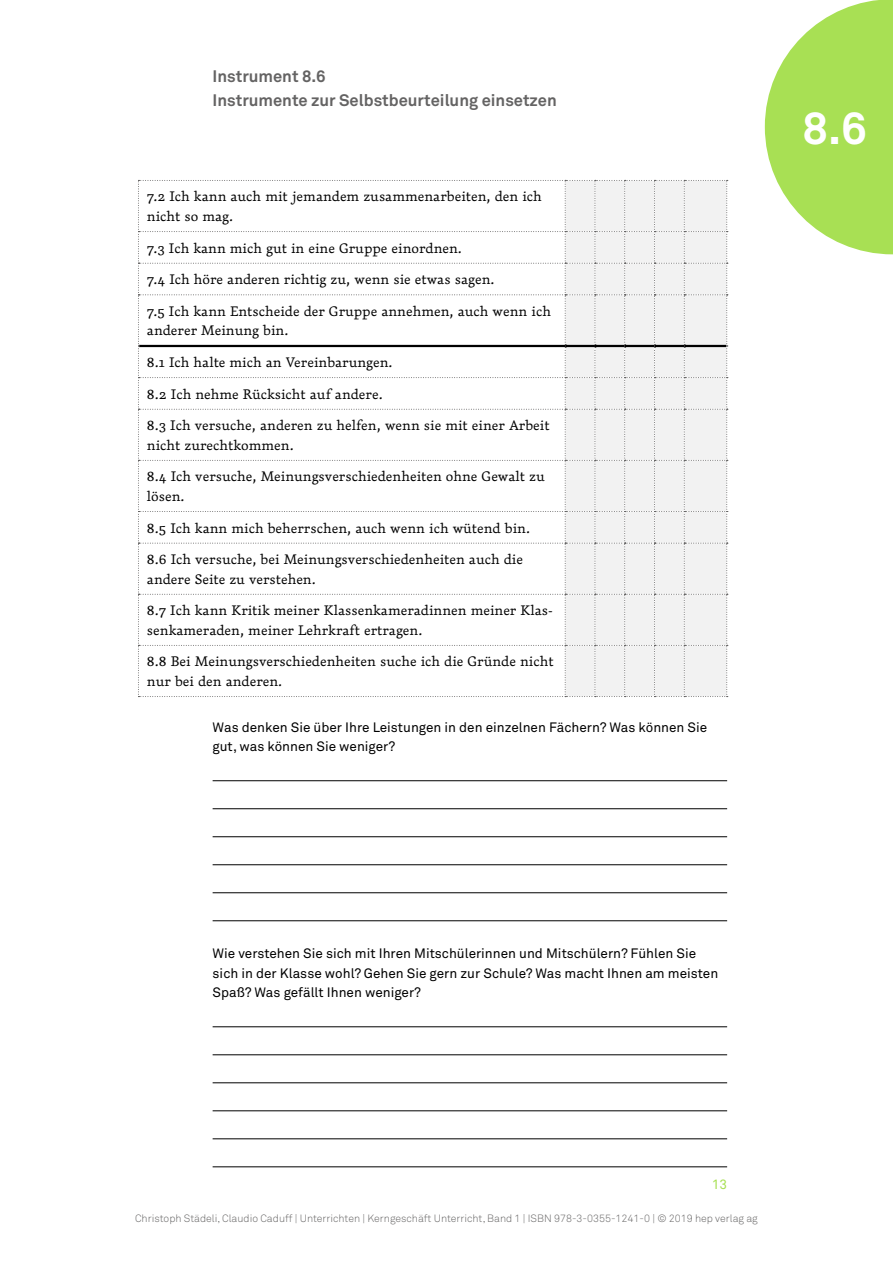
<style>
.page{position:relative;width:893px;height:1263px;background:#fff}
.page>*{position:absolute;margin:0;border:0;box-sizing:border-box;transform-origin:0 0}
.t1{font:700 45px "Akkurat Std";color:#fff}
.t2{font:700 16.5px/24px "Akkurat Std";color:#646363}
._3_Tabelle_Luftext{font:300 13.5px/19.5px "Dederon LOT";color:#000}
._3_Tabelle_Titel{font:13.5px/19.5px "Akkurat Std";color:#000}
.t3{font:13.5px "Akkurat Std";color:#a8e054}
.t4{font:300 10.5px "Akkurat Std";color:#646363}
</style>
<div class="page">
<svg style="left:765px;top:0;width:128px;height:254px"></svg>
<hr style="left:213px;top:780px;width:514px;height:1px;background:#000">
<hr style="left:213px;top:808px;width:514px;height:1px;background:#000">
<hr style="left:213px;top:836px;width:514px;height:1px;background:#000">
<hr style="left:213px;top:864px;width:514px;height:1px;background:#000">
<hr style="left:213px;top:892px;width:514px;height:1px;background:#000">
<hr style="left:213px;top:920px;width:514px;height:1px;background:#000">
<hr style="left:213px;top:1026px;width:514px;height:1px;background:#000">
<hr style="left:213px;top:1054px;width:514px;height:1px;background:#000">
<hr style="left:213px;top:1082px;width:514px;height:1px;background:#000">
<hr style="left:213px;top:1110px;width:514px;height:1px;background:#000">
<hr style="left:213px;top:1138px;width:514px;height:1px;background:#000">
<hr style="left:213px;top:1166px;width:514px;height:1px;background:#000">
<svg style="left:138px;top:180px;width:590px;height:517px"></svg>
<p class="t2" style="left:213px;top:64px;width:346px">Instrument 8.6<br>Instrumente zur Selbstbeurteilung einsetzen</p>
<p class="_3_Tabelle_Luftext" style="left:147px;top:187px;width:396px">7.2 Ich kann auch mit jemandem zusammenarbeiten, den ich nicht so mag.</p>
<p class="_3_Tabelle_Luftext" style="left:147px;top:238px;width:317px">7.3 Ich kann mich gut in eine Gruppe einordnen.</p>
<p class="_3_Tabelle_Luftext" style="left:147px;top:270px;width:349px">7.4 Ich höre anderen richtig zu, wenn sie etwas sagen.</p>
<p class="_3_Tabelle_Luftext" style="left:147px;top:301px;width:406px">7.5 Ich kann Entscheide der Gruppe annehmen, auch wenn ich anderer Meinung bin.</p>
<p class="_3_Tabelle_Luftext" style="left:147px;top:352px;width:247px">8.1 Ich halte mich an Vereinbarungen.</p>
<p class="_3_Tabelle_Luftext" style="left:147px;top:384px;width:237px">8.2 Ich nehme Rücksicht auf andere.</p>
<p class="_3_Tabelle_Luftext" style="left:147px;top:416px;width:404px">8.3 Ich versuche, anderen zu helfen, wenn sie mit einer Arbeit nicht zurechtkommen.</p>
<p class="_3_Tabelle_Luftext" style="left:147px;top:467px;width:399px">8.4 Ich versuche, Meinungsverschiedenheiten ohne Gewalt zu lösen.</p>
<p class="_3_Tabelle_Luftext" style="left:147px;top:518px;width:385px">8.5 Ich kann mich beherrschen, auch wenn ich wütend bin.</p>
<p class="_3_Tabelle_Luftext" style="left:147px;top:550px;width:377px">8.6 Ich versuche, bei Meinungsverschiedenheiten auch die andere Seite zu verstehen.</p>
<p class="_3_Tabelle_Luftext" style="left:147px;top:601px;width:407px">8.7 Ich kann Kritik meiner Klassenkameradinnen meiner Klas&shy;senkameraden, meiner Lehrkraft ertragen.</p>
<p class="_3_Tabelle_Luftext" style="left:147px;top:652px;width:408px">8.8 Bei Meinungsverschiedenheiten suche ich die Gründe nicht nur bei den anderen.</p>
<p class="_3_Tabelle_Titel" style="left:213px;top:717px;width:496px">Was denken Sie über Ihre Leistungen in den einzelnen Fächern? Was können Sie gut, was können Sie weniger?</p>
<h1 class="t1" style="left:802px;top:101px;width:66px">8.6</h1>
<p class="_3_Tabelle_Titel" style="left:213px;top:944px;width:507px">Wie verstehen Sie sich mit Ihren Mitschülerinnen und Mitschülern? Fühlen Sie sich in der Klasse wohl? Gehen Sie gern zur Schule? Was macht Ihnen am meisten<br>Spaß? Was gefällt Ihnen weniger?</p>
<p class="t3" style="left:712px;top:1176px;width:17px">13</p>
<p class="t4" style="left:135px;top:1212px;width:624px">Christoph Städeli, Claudio Caduff | Unterrichten | Kerngeschäft Unterricht, Band 1 | ISBN 978-3-0355-1241-0 | © 2019 hep verlag ag</p>
</div>
